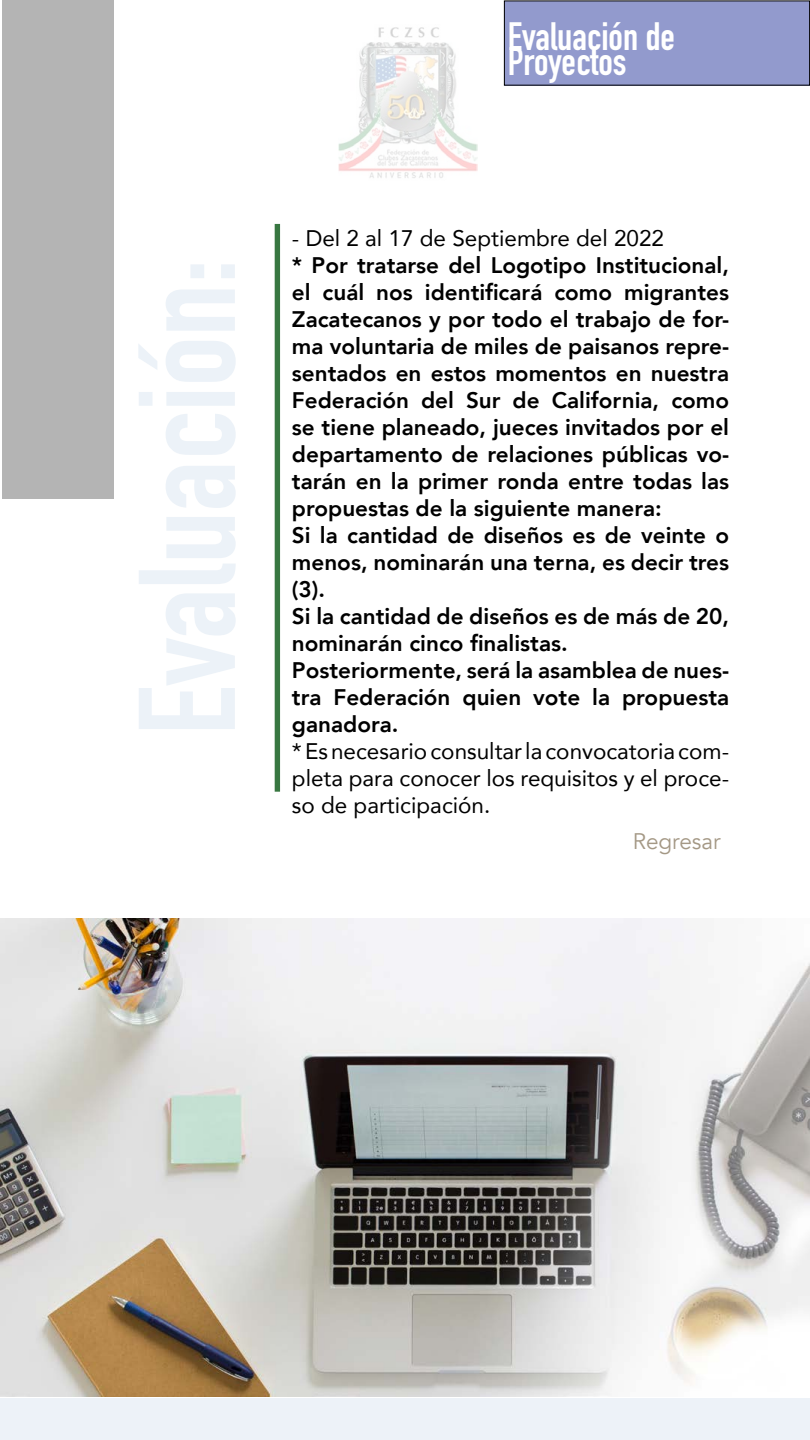
<style>
.page{position:relative;width:810px;height:1440px;background:#fff}
.page>*{position:absolute;margin:0;border:0;box-sizing:border-box;transform-origin:0 0}
.t1{font:700 39px "DIN Condensed";color:#fff}
.t2{font:800 22.5px/27px "Avenir";color:#000}
.t3{font:22.5px/27px "Avenir";color:#000;text-align:justify}
.t4{font:22.5px "Avenir";color:#a49885}
</style>
<div class="page">
<img style="left:339px;top:27px;width:138px;height:151px">
<div style="left:504px;top:1px;width:306px;height:84px;background:#929acd"></div>
<div style="left:3px;top:0;width:111px;height:499px;background:#b4b4b4"></div>
<div style="left:0;top:1398px;width:810px;height:42px;background:#edf2f8"></div>
<img style="left:0;top:918px;width:810px;height:479px">
<div style="left:275px;top:224px;width:5px;height:568px;background:#387741"></div>
<h1 class="t1" style="left:508px;top:10px;width:169px">Evaluación de</h1>
<h1 class="t1" style="left:508px;top:36px;width:120px">Proyectos</h1>
<p class="t3" style="left:292px;top:224px;width:374px">- Del 2 al 17 de Septiembre del 2022</p>
<p class="t2" style="left:292px;top:252px;width:439px">* Por tratarse del Logotipo Institucional, el cuál nos identificará como migrantes Zacatecanos y por todo el trabajo de for&shy;ma voluntaria de miles de paisanos repre&shy;sentados en estos momentos en nuestra Federación del Sur de California, como se tiene planeado, jueces invitados por el departamento de relaciones públicas vo&shy;tarán en la primer ronda entre todas las propuestas de la siguiente manera:<br>Si la cantidad de diseños es de veinte o menos, nominarán una terna, es decir tres (3).<br>Si la cantidad de diseños es de más de 20, nominarán cinco finalistas.<br>Posteriormente, será la asamblea de nues&shy;tra Federación quien vote la propuesta ganadora.</p>
<p class="t3" style="left:292px;top:737px;width:439px">* Es necesario consultar la convocatoria com&shy;pleta para conocer los requisitos y el proce&shy;so de participación.</p>
<p class="t4" style="left:633px;top:828px;width:89px">Regresar</p>
</div>
